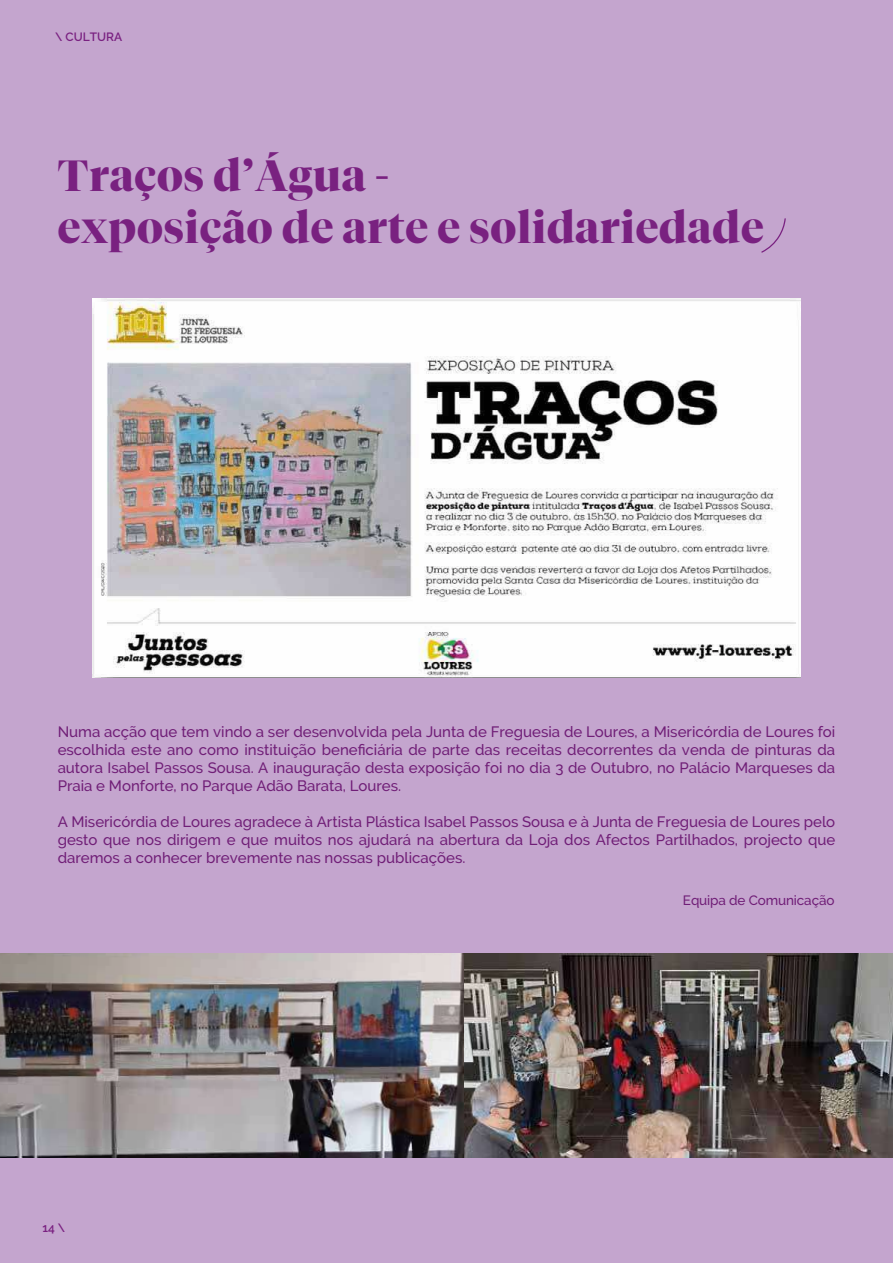
<style>
.page{position:relative;width:893px;height:1263px;background:#fff}
.page>*{position:absolute;margin:0;border:0;box-sizing:border-box;transform-origin:0 0}
.t1{font:700 43.5px/52.2px "Tiempos Fine";letter-spacing:.02em;color:#792180}
.t2{font:500 15px/18px "Raleway";color:#701e77;text-align:justify}
.t3{font:500 13.5px "Raleway";letter-spacing:-.01em;color:#701e77}
.t4{font:600 12px "Raleway";color:#7a2181}
</style>
<div class="page">
<div style="left:0;top:0;width:893px;height:1262px;background:#c4a5ce"></div>
<svg style="left:761px;top:218px;width:25px;height:35px"></svg>
<img style="left:463px;top:953px;width:430px;height:205px">
<img style="left:0;top:953px;width:463px;height:205px">
<img style="left:93px;top:298px;width:707px;height:379px">
<p class="t4" style="left:55px;top:30px;width:68px">\ CULTURA</p>
<h1 class="t1" style="left:58px;top:150px;width:707px">Traços d’Água -<br>exposição de arte e solidariedade</h1>
<p class="t2" style="left:58px;top:723px;width:779px">Numa acção que tem vindo a ser desenvolvida pela Junta de Freguesia de Loures, a Misericórdia de Loures foi escolhida este ano como instituição beneficiária de parte das receitas decorrentes da venda de pinturas da autora Isabel Passos Sousa. A inauguração desta exposição foi no dia 3 de Outubro, no Palácio Marqueses da Praia e Monforte, no Parque Adão Barata, Loures.</p>
<p class="t2" style="left:58px;top:813px;width:779px">A Misericórdia de Loures agradece à Artista Plástica Isabel Passos Sousa e à Junta de Freguesia de Loures pelo gesto que nos dirigem e que muitos nos ajudará na abertura da Loja dos Afectos Partilhados, projecto que daremos a conhecer brevemente nas nossas publicações.</p>
<p class="t4" style="left:43px;top:1220px;width:24px">14 \</p>
<p class="t3" style="left:683px;top:893px;width:153px">Equipa de Comunicação</p>
</div>
